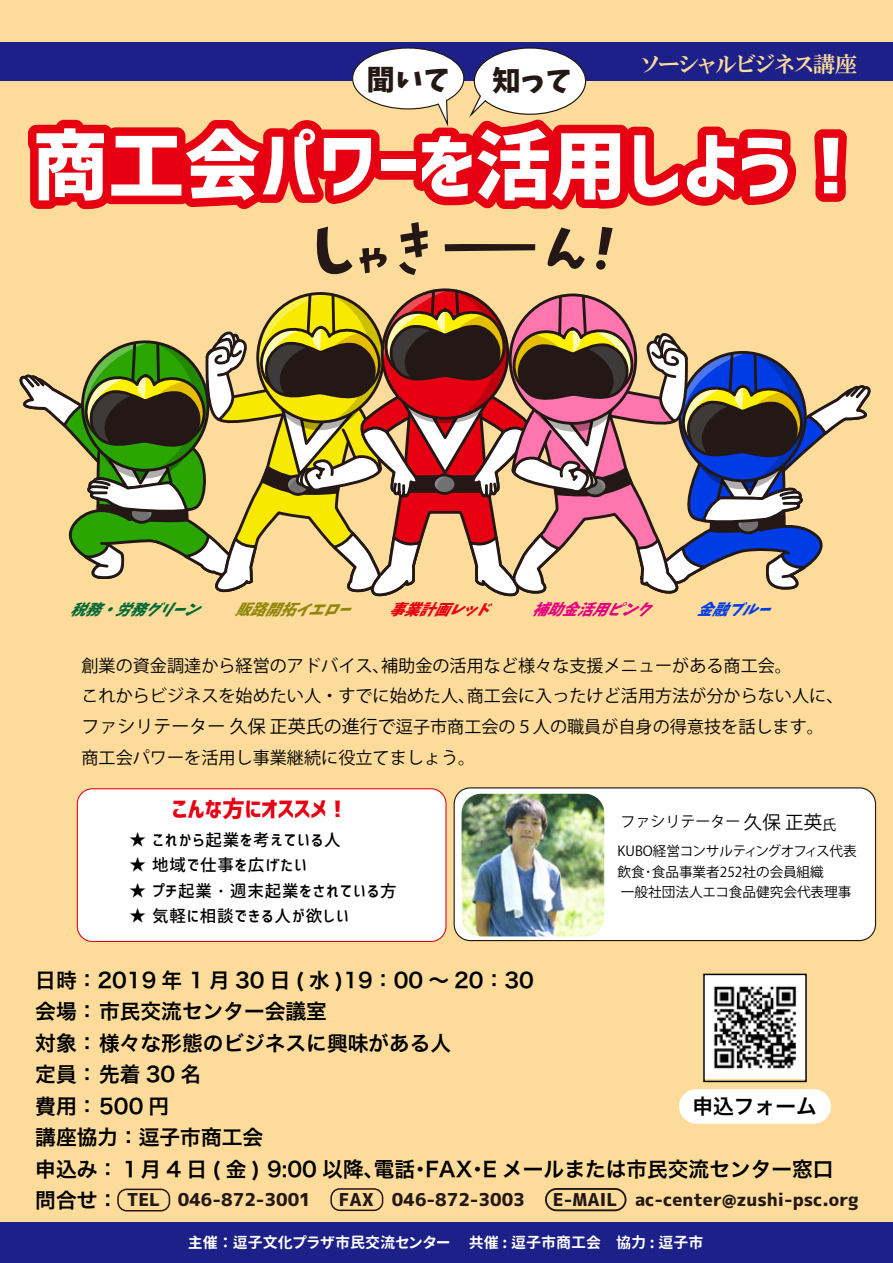
<style>
.page{position:relative;width:893px;height:1263px;background:#fddc9b}
.page>*{position:absolute;margin:0;border:0;box-sizing:border-box;transform-origin:0 0}
.t1{font:28.5px "Keifont";color:#231815}
.t2{font:22.35px "Corporate Logo Bold";color:#e60012}
.t3{font:22.2px "HGP Mincho E";color:#fddc9b}
.t4{font:20.7px/31.5px "Hira Kaku Pro N W6";color:#000}
.t5{font:17.7px "Corporate Logo Bold";color:#231815}
.t6{font:17.1px/30.5px "Koz Go Pr 6 N";color:#000}
.t7{font:16.5px "Corporate Logo Medium";letter-spacing:.05em;color:#000}
.t8{font:italic 15.3px "Keifont";color:#e4007f}
.t9{font:italic 15.3px "Keifont";color:#91870c}
.t10{font:italic 15.3px "Keifont";color:#e60012}
.t11{font:italic 15.3px "Keifont";color:#003ce5}
.t12{font:15px "Gen Jyuu Gothic P Bold";color:#fff}
.t13{font:15px "Koz Go Pr 6 N";color:#000}
.t14{font:italic 15px "Keifont";color:#006934}
.t15{font:13.65px/20.4px "Koz Go Pr 6 N";color:#000}
.s1{font-size:18px}
.s2{font-size:18.45px}
.s3{font-family:"Hira Kaku Pro N W6";font-size:20.7px;color:#000}
</style>
<div class="page">
<div style="left:77px;top:789px;width:369px;height:152px;background:#fff;border-radius:15px"></div>
<div style="left:77px;top:788px;width:370px;height:154px;border:1px solid #e60012;border-radius:15px"></div>
<div style="left:0;top:42px;width:893px;height:38px;background:#1d2088"></div>
<svg style="left:28px;top:120px;width:768px;height:89px"></svg>
<svg style="left:36px;top:128px;width:68px;height:73px;background:#f7afb4"></svg>
<svg style="left:111px;top:129px;width:204px;height:72px;background:#f1747b"></svg>
<svg style="left:634px;top:135px;width:44px;height:62px"></svg>
<svg style="left:687px;top:135px;width:47px;height:62px;background:#f49797"></svg>
<svg style="left:742px;top:138px;width:46px;height:59px;background:#f27d86"></svg>
<svg style="left:814px;top:129px;width:33px;height:73px;background:#ef5d61"></svg>
<div style="left:117px;top:1188px;width:53px;height:23px;border:2px solid #231815;border-radius:9px"></div>
<div style="left:330px;top:1188px;width:53px;height:23px;border:2px solid #231815;border-radius:9px"></div>
<div style="left:545px;top:1188px;width:81px;height:23px;border:2px solid #231815;border-radius:11px"></div>
<div style="left:0;top:1222px;width:893px;height:41px;background:#1d2088"></div>
<svg style="left:19px;top:288px;width:852px;height:309px"></svg>
<svg style="left:316px;top:227px;width:36px;height:48px"></svg>
<svg style="left:359px;top:248px;width:28px;height:25px"></svg>
<svg style="left:399px;top:222px;width:29px;height:53px"></svg>
<svg style="left:445px;top:244px;width:90px;height:7px"></svg>
<svg style="left:547px;top:227px;width:38px;height:42px"></svg>
<svg style="left:599px;top:227px;width:14px;height:28px"></svg>
<div style="left:596px;top:260px;width:10px;height:10px;background:#231815;border-radius:50%"></div>
<svg style="left:324px;top:47px;width:296px;height:154px"></svg>
<div style="left:454px;top:788px;width:421px;height:152px;background:#fff;border-radius:16px"></div>
<div style="left:454px;top:787px;width:422px;height:154px;border:1px solid #221714;border-radius:16px"></div>
<img style="left:462px;top:794px;width:142px;height:142px">
<img style="left:706px;top:977px;width:98px;height:101px">
<div style="left:679px;top:1089px;width:152px;height:35px;background:#fff;border-radius:17px"></div>
<div style="left:703px;top:974px;width:104px;height:108px;border:2px solid #000"></div>
<h1 class="t1" style="left:366px;top:57px;width:85px">聞いて</h1>
<h1 class="t1" style="left:492px;top:58px;width:81px">知って</h1>
<p class="t3" style="left:642px;top:52px;width:217px">ソーシャルビジネス講座</p>
<p class="t14" style="left:70px;top:598px;width:143px">税務・労務グリーン</p>
<p class="t9" style="left:235px;top:597px;width:128px">販路開拓イエロー</p>
<p class="t10" style="left:389px;top:597px;width:113px">事業計画レッド</p>
<p class="t8" style="left:532px;top:597px;width:131px">補助金活用ピンク</p>
<p class="t11" style="left:697px;top:597px;width:86px">金融ブルー</p>
<p class="t6" style="left:81px;top:651px;width:763px">創業の資金調達から経営のアドバイス、補助金の活用など様々な支援メニューがある商工会。<br>これからビジネスを始めたい人・すでに始めた人、商工会に入ったけど活用方法が分からない人に、<span class="s1">ファシリテーター 久保 正英氏の進行で</span>逗子市商工会の５人の職員が自身の得意技を話します。商工会パワーを活用し事業継続に役立てましょう。</p>
<h2 class="t2" style="left:171px;top:794px;width:179px">こんな方にオススメ！</h2>
<p class="t7" style="left:129px;top:829px;width:213px">★ これから起業を考えている人</p>
<p class="t7" style="left:129px;top:854px;width:180px">★ 地域で仕事を広げたい</p>
<p class="t7" style="left:129px;top:880px;width:269px">★ プチ起業・週末起業をされている方</p>
<p class="t7" style="left:129px;top:905px;width:222px">★ 気軽に相談できる人が欲しい</p>
<p class="t13" style="left:620px;top:813px;width:217px">ファシリテーター <span class="s2">久保 正英</span><sub>氏</sub></p>
<p class="t15" style="left:618px;top:841px;width:241px">KUBO経営コンサルティングオフィス代表飲食･食品事業者252社の会員組織<br>一般社団法人エコ食品健究会代表理事</p>
<p class="t4" style="left:35px;top:963px;width:800px">日時：2019 年 1 月 30 日 ( 水 )19：00 ～ 20：30<br>会場： 市民交流センター会議室<br>対象： 様々な形態のビジネスに興味がある人<br>定員： 先着 30 名<br>費用： 500 円<br>講座協力：逗子市商工会<br>申込み： １月 4 日 ( 金 ) 9:00 以降、電話･FAX･E メールまたは市民交流センター窓口</p>
<p class="t5" style="left:35px;top:1188px;width:824px"><span class="s3">問合せ：</span> TEL　046-872-3001 　FAX　046-872-3003 　E-MAIL　ac-center@zushi-psc.org</p>
<p class="t12" style="left:188px;top:1232px;width:517px">主催：逗子文化プラザ市民交流センター 　共催 : 逗子市商工会　協力 : 逗子市</p>
<p class="t4" style="left:692px;top:1090px;width:126px">申込フォーム</p>
</div>
